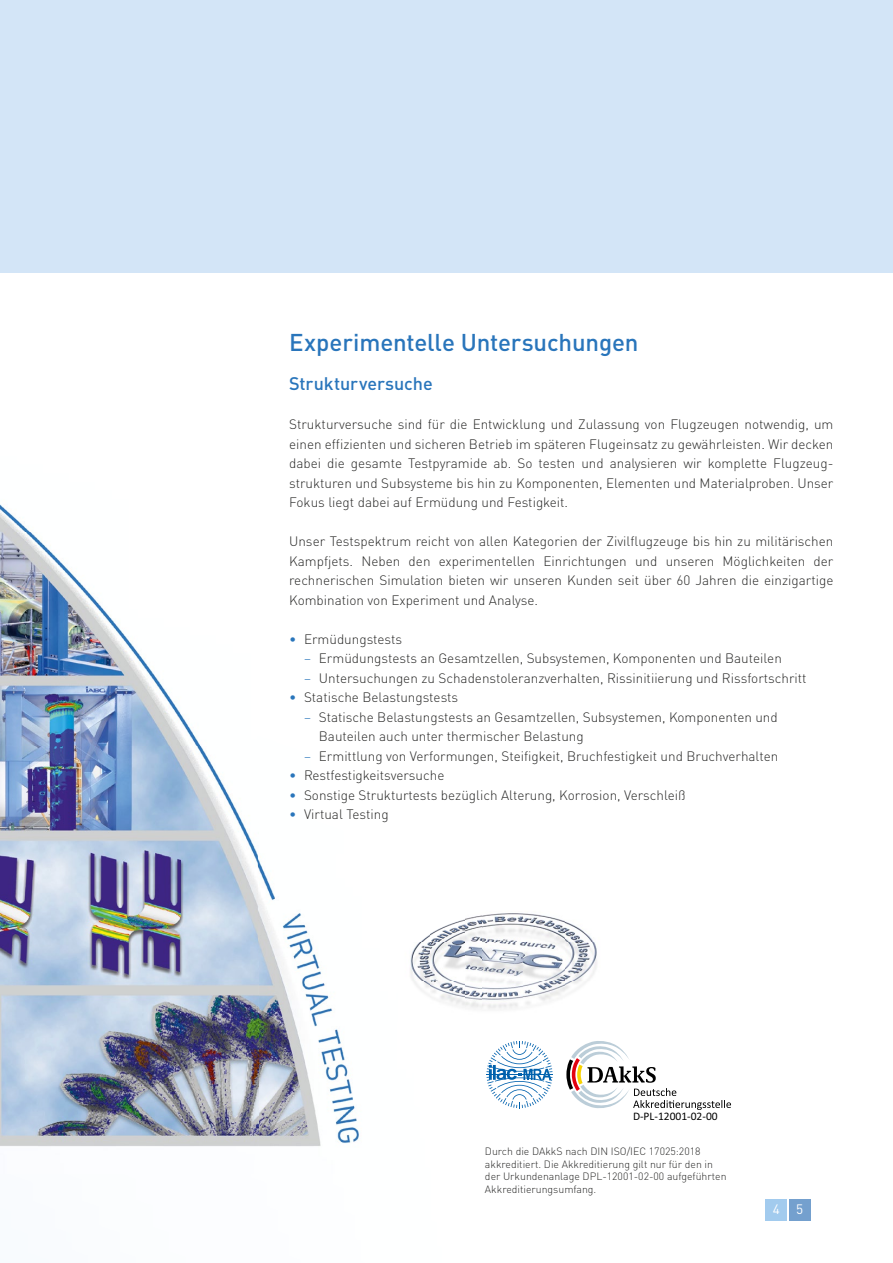
<style>
.page{position:relative;width:893px;height:1263px;background:#fff}
.page>*{position:absolute;margin:0;border:0;box-sizing:border-box;transform-origin:0 0}
.t1{font:500 24px "DINOT";letter-spacing:-.005em;color:#2975bb}
.t2{font:500 18px "DINOT";letter-spacing:-.005em;color:#2975bb}
.t3{font:300 13.5px/19.5px "DINOT";color:#282827;text-align:justify}
.t4{font:13.5px "DINOT";color:#fff}
.t5{font:11.55px "Calibri";color:#000}
.t6{font:300 10.5px/12.6px "DINOT";color:#282827}
.s1{color:#2975bb}
</style>
<div class="page">
<img style="left:465px;top:915px;width:17px;height:94px">
<div style="left:766px;top:1199px;width:21px;height:21px;background:#a2cbee"></div>
<div style="left:789px;top:1199px;width:21px;height:21px;background:#74a0ce"></div>
<div style="left:0;top:0;width:893px;height:272px;background:#d3e5f7"></div>
<img style="left:482px;top:913px;width:115px;height:96px">
<svg style="left:566px;top:1041px;width:165px;height:69px"></svg>
<svg style="left:486px;top:1041px;width:67px;height:67px"></svg>
<img style="left:0;top:504px;width:258px;height:642px">
<img style="left:258px;top:858px;width:101px;height:288px">
<img style="left:410px;top:919px;width:55px;height:87px">
<h1 class="t1" style="left:289px;top:327px;width:351px">Experimentelle Untersuchungen</h1>
<h2 class="t2" style="left:289px;top:372px;width:145px">Strukturversuche</h2>
<p class="t3" style="left:289px;top:414px;width:546px">Strukturversuche sind für die Entwicklung und Zulassung von Flugzeugen notwendig, um einen effizienten und sicheren Betrieb im späteren Flugeinsatz zu gewährleisten. Wir decken dabei die gesamte Testpyramide ab. So testen und analysieren wir komplette Flugzeug&shy;strukturen und Subsysteme bis hin zu Komponenten, Elementen und Materialproben. Unser Fokus liegt dabei auf Ermüdung und Festigkeit.</p>
<p class="t3" style="left:289px;top:531px;width:546px">Unser Testspektrum reicht von allen Kategorien der Zivilflugzeuge bis hin zu militärischen Kampfjets. Neben den experimentellen Einrichtungen und unseren Möglichkeiten der rechnerischen Simulation bieten wir unseren Kunden seit über 60 Jahren die einzigartige Kombination von Experiment und Analyse.</p>
<p class="t3" style="left:289px;top:629px;width:114px"><span class="s1">•</span> Ermüdungstests</p>
<p class="t3" style="left:304px;top:648px;width:479px"><span class="s1">–</span> Ermüdungstests an Gesamtzellen, Subsystemen, Komponenten und Bauteilen</p>
<p class="t3" style="left:304px;top:668px;width:504px"><span class="s1">–</span> Untersuchungen zu Schadenstoleranzverhalten, Rissinitiierung und Rissfortschritt</p>
<p class="t3" style="left:289px;top:687px;width:171px"><span class="s1">•</span> Statische Belastungstests</p>
<p class="t3" style="left:319px;top:707px;width:460px;text-indent:-15px"><span class="s1">–</span> Statische Belastungstests an Gesamtzellen, Subsystemen, Komponenten und<br>Bauteilen auch unter thermischer Belastung</p>
<p class="t3" style="left:304px;top:746px;width:476px"><span class="s1">–</span> Ermittlung von Verformungen, Steifigkeit, Bruchfestigkeit und Bruchverhalten</p>
<p class="t3" style="left:289px;top:765px;width:157px"><span class="s1">•</span> Restfestigkeitsversuche</p>
<p class="t3" style="left:289px;top:785px;width:398px"><span class="s1">•</span> Sonstige Strukturtests bezüglich Alterung, Korrosion, Verschleiß</p>
<p class="t3" style="left:289px;top:804px;width:101px"><span class="s1">•</span> Virtual Testing</p>
<p class="t5" style="left:633px;top:1109px;width:86px">D-PL-12001-02-00</p>
<p class="t6" style="left:485px;top:1145px;width:243px">Durch die DAkkS nach DIN ISO/IEC 17025:2018 akkreditiert. Die Akkreditierung gilt nur für den in der Urkundenanlage DPL-12001-02-00 aufgeführten Akkreditierungsumfang.</p>
<p class="t4" style="left:773px;top:1201px;width:32px">4 5</p>
</div>
